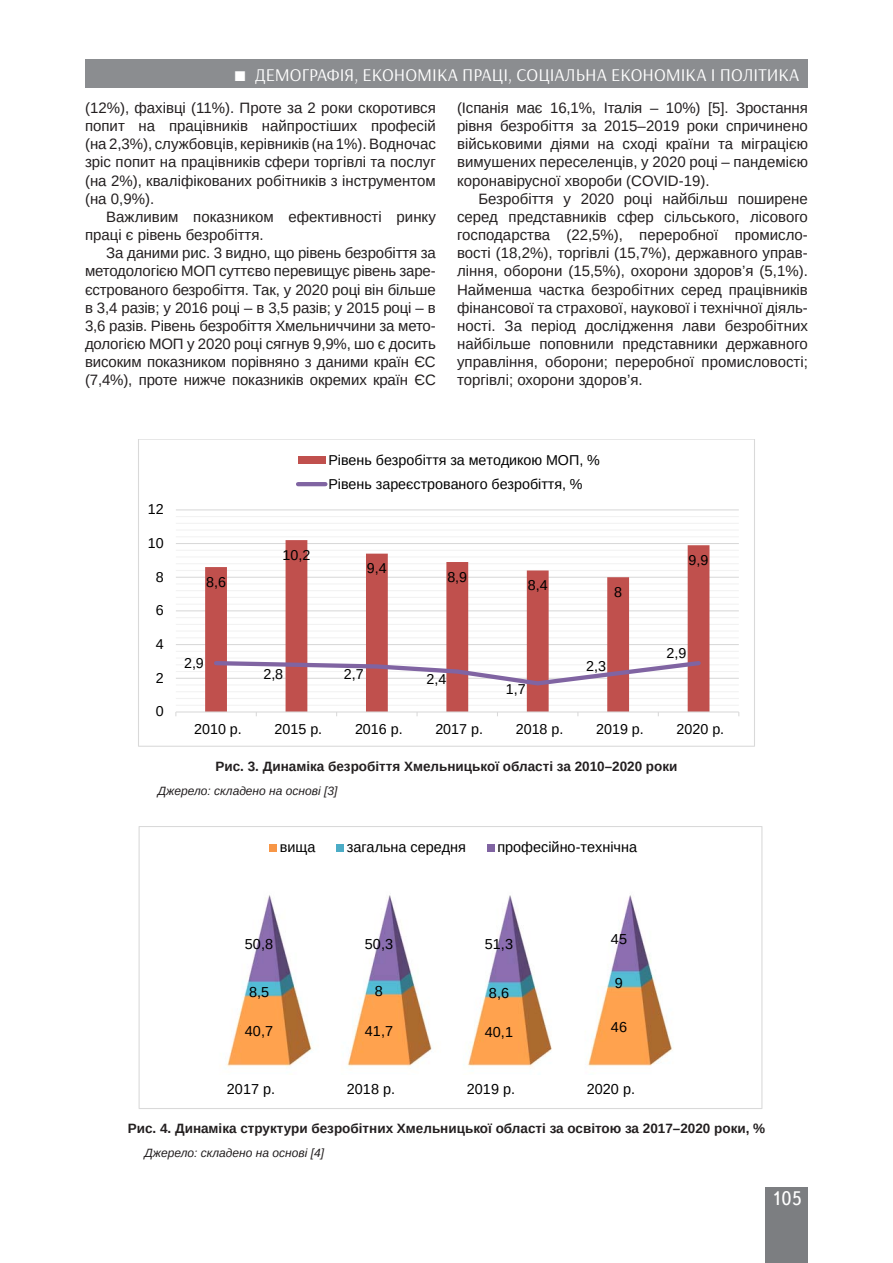
<style>
.page{position:relative;width:893px;height:1263px;background:#fff}
.page>*{position:absolute;margin:0;border:0;box-sizing:border-box;transform-origin:0 0}
.t1{font:19.5px "Ukrainian Text";color:#fff}
.t2{font:18px "Arsenal";color:#fff}
.Текст_основной_G{font:15px/18.1px "Arimo";color:#231f20;text-align:justify}
.t3{font:14.4px "Arimo";color:#000}
.t4{font:14.25px/24.5px "Arimo";color:#000}
.Рисунок{font:700 13.5px "Arimo";color:#231f20}
.Джерело{font:italic 12px "Arimo";color:#231f20}
</style>
<div class="page">
<div style="left:765px;top:1187px;width:43px;height:76px;background:#7c7e81"></div>
<div style="left:85px;top:60px;width:723px;height:28px;background:#8b8d90"></div>
<hr style="left:176px;top:705px;width:563px;height:1px;background:#f2f2f2">
<hr style="left:176px;top:698px;width:563px;height:1px;background:#f2f2f2">
<hr style="left:176px;top:691px;width:563px;height:1px;background:#f2f2f2">
<hr style="left:176px;top:684px;width:563px;height:1px;background:#f2f2f2">
<hr style="left:176px;top:671px;width:563px;height:1px;background:#f2f2f2">
<hr style="left:176px;top:664px;width:563px;height:1px;background:#f2f2f2">
<hr style="left:176px;top:657px;width:563px;height:1px;background:#f2f2f2">
<hr style="left:176px;top:651px;width:563px;height:1px;background:#f2f2f2">
<hr style="left:176px;top:637px;width:563px;height:1px;background:#f2f2f2">
<hr style="left:176px;top:630px;width:563px;height:2px;background:#f2f2f2">
<hr style="left:176px;top:624px;width:563px;height:1px;background:#f2f2f2">
<hr style="left:176px;top:617px;width:563px;height:1px;background:#f2f2f2">
<hr style="left:176px;top:604px;width:563px;height:1px;background:#f2f2f2">
<hr style="left:176px;top:597px;width:563px;height:1px;background:#f2f2f2">
<hr style="left:176px;top:590px;width:563px;height:1px;background:#f2f2f2">
<hr style="left:176px;top:583px;width:563px;height:1px;background:#f2f2f2">
<hr style="left:176px;top:570px;width:563px;height:1px;background:#f2f2f2">
<hr style="left:176px;top:563px;width:563px;height:1px;background:#f2f2f2">
<hr style="left:176px;top:556px;width:563px;height:1px;background:#f2f2f2">
<hr style="left:176px;top:550px;width:563px;height:1px;background:#f2f2f2">
<hr style="left:176px;top:536px;width:563px;height:1px;background:#f2f2f2">
<hr style="left:176px;top:529px;width:563px;height:1px;background:#f2f2f2">
<hr style="left:176px;top:523px;width:563px;height:1px;background:#f2f2f2">
<hr style="left:176px;top:516px;width:563px;height:1px;background:#f2f2f2">
<hr style="left:176px;top:678px;width:563px;height:1px;background:#d9d9d9">
<hr style="left:176px;top:644px;width:563px;height:1px;background:#d9d9d9">
<hr style="left:176px;top:610px;width:563px;height:1px;background:#d9d9d9">
<hr style="left:176px;top:577px;width:563px;height:1px;background:#d9d9d9">
<hr style="left:176px;top:543px;width:563px;height:1px;background:#d9d9d9">
<hr style="left:176px;top:509px;width:563px;height:1px;background:#d9d9d9">
<svg style="left:205px;top:540px;width:504px;height:171px"></svg>
<hr style="left:176px;top:711px;width:563px;height:1px;background:#d9d9d9">
<svg style="left:212px;top:658px;width:491px;height:30px"></svg>
<div style="left:298px;top:456px;width:27px;height:7px;background:#c0504d"></div>
<hr style="left:298px;top:482px;width:27px;height:4px;background:#8064a2">
<img style="left:226px;top:895px;width:447px;height:172px">
<div style="left:269px;top:844px;width:8px;height:7px;background:#f79646"></div>
<div style="left:336px;top:844px;width:8px;height:7px;background:#4bacc6"></div>
<div style="left:487px;top:844px;width:7px;height:7px;background:#8064a2"></div>
<div style="left:139px;top:826px;width:623px;height:283px;border:1px solid #d9d9d9"></div>
<p class="t2" style="left:255px;top:64px;width:546px">ДЕМОГРАФІЯ, ЕКОНОМІКА ПРАЦІ, СОЦІАЛЬНА ЕКОНОМІКА І ПОЛІТИКА</p>
<p class="Текст_основной_G" style="left:85px;top:99px;width:352px">(12%), фахівці (11%). Проте за 2 роки скоротився попит на працівників найпростіших професій (на 2,3%), службовців, керівників (на 1%). Водночас зріс попит на працівників сфери торгівлі та послуг (на 2%), кваліфікованих робітників з інструментом (на 0,9%).</p>
<p class="Текст_основной_G" style="left:85px;top:208px;width:352px;text-indent:21px">Важливим показником ефективності ринку праці є рівень безробіття.</p>
<p class="Текст_основной_G" style="left:85px;top:244px;width:352px;text-indent:21px">За даними рис. 3 видно, що рівень безробіття за методологією МОП суттєво перевищує рівень заре&shy;єстрованого безробіття. Так, у 2020 році він більше в 3,4 разів; у 2016 році – в 3,5 разів; у 2015 році – в 3,6 разів. Рівень безробіття Хмельниччини за мето&shy;дологією МОП у 2020 році сягнув 9,9%, шо є досить високим показником порівняно з даними країн ЄС (7,4%), проте нижче показників окремих країн ЄС</p>
<p class="Текст_основной_G" style="left:457px;top:99px;width:352px">(Іспанія має 16,1%, Італія – 10%) [5]. Зростання рівня безробіття за 2015–2019 роки спричинено військовими діями на сході країни та міграцією вимушених переселенців, у 2020 році – пандемією коронавірусної хвороби (COVID-19).</p>
<p class="Текст_основной_G" style="left:457px;top:190px;width:352px;text-indent:21px">Безробіття у 2020 році найбільш поширене серед представників сфер сільського, лісового господарства (22,5%), переробної промисло&shy;вості (18,2%), торгівлі (15,7%), державного управ&shy;ління, оборони (15,5%), охорони здоров’я (5,1%).<br>Найменша частка безробітних серед працівників фінансової та страхової, наукової і технічної діяль&shy;ності. За період дослідження лави безробітних найбільше поповнили представники державного управління, оборони; переробної промисловості; торгівлі; охорони здоров’я.</p>
<p class="t4" style="left:148px;top:497px;width:17px">12</p>
<p class="t4" style="left:148px;top:531px;width:17px">10</p>
<p class="t4" style="left:156px;top:565px;width:9px">8</p>
<p class="t4" style="left:156px;top:598px;width:9px">6</p>
<p class="t4" style="left:156px;top:632px;width:9px">4</p>
<p class="t4" style="left:156px;top:666px;width:9px">2</p>
<p class="t4" style="left:156px;top:699px;width:9px">0</p>
<p class="t4" style="left:206px;top:570px;width:21px">8,6</p>
<p class="t4" style="left:184px;top:651px;width:21px">2,9</p>
<p class="t4" style="left:328px;top:448px;width:273px">Р³вень безроб³ття за методикою МОП, %<br>Р³вень зареºстрованого безроб³ття, %</p>
<p class="t4" style="left:283px;top:543px;width:29px">10,2</p>
<p class="t4" style="left:367px;top:556px;width:21px">9,4</p>
<p class="t4" style="left:447px;top:565px;width:21px">8,9</p>
<p class="t4" style="left:528px;top:573px;width:21px">8,4</p>
<p class="t4" style="left:614px;top:580px;width:9px">8</p>
<p class="t4" style="left:263px;top:662px;width:21px">2,8</p>
<p class="t4" style="left:344px;top:662px;width:21px">2,7</p>
<p class="t4" style="left:426px;top:667px;width:21px">2,4</p>
<p class="t4" style="left:506px;top:677px;width:21px">1,7</p>
<p class="t4" style="left:586px;top:654px;width:21px">2,3</p>
<p class="t4" style="left:689px;top:548px;width:21px">9,9</p>
<p class="t4" style="left:667px;top:641px;width:21px">2,9</p>
<p class="t4" style="left:194px;top:717px;width:49px">2010 р.</p>
<p class="t4" style="left:275px;top:717px;width:49px">2015 р.</p>
<p class="t4" style="left:355px;top:717px;width:49px">2016 р.</p>
<p class="t4" style="left:435px;top:717px;width:49px">2017 р.</p>
<p class="t4" style="left:516px;top:717px;width:49px">2018 р.</p>
<p class="t4" style="left:596px;top:717px;width:49px">2019 р.</p>
<p class="t4" style="left:677px;top:717px;width:49px">2020 р.</p>
<p class="Рисунок" style="left:215px;top:757px;width:464px">Рис. 3. Динаміка безробіття Хмельницької області за 2010–2020 роки</p>
<p class="Джерело" style="left:158px;top:783px;width:181px">Джерело: складено на основі [3]</p>
<p class="t3" style="left:280px;top:839px;width:37px">вища</p>
<p class="t3" style="left:347px;top:839px;width:121px">загальна середня</p>
<p class="t3" style="left:497px;top:839px;width:141px">профес³йно-техн³чна</p>
<p class="t3" style="left:245px;top:936px;width:30px">50,8</p>
<p class="t3" style="left:365px;top:935px;width:30px">50,3</p>
<p class="t3" style="left:485px;top:936px;width:30px">51,3</p>
<p class="t3" style="left:611px;top:931px;width:18px">45</p>
<p class="t3" style="left:249px;top:984px;width:22px">8,5</p>
<p class="t3" style="left:375px;top:982px;width:10px">8</p>
<p class="t3" style="left:489px;top:985px;width:22px">8,6</p>
<p class="t3" style="left:615px;top:975px;width:10px">9</p>
<p class="t3" style="left:245px;top:1023px;width:30px">40,7</p>
<p class="t3" style="left:365px;top:1022px;width:30px">41,7</p>
<p class="t3" style="left:485px;top:1024px;width:30px">40,1</p>
<p class="t3" style="left:611px;top:1019px;width:18px">46</p>
<p class="t3" style="left:227px;top:1081px;width:50px">2017 р.</p>
<p class="t3" style="left:347px;top:1081px;width:50px">2018 р.</p>
<p class="t3" style="left:467px;top:1081px;width:50px">2019 р.</p>
<p class="t3" style="left:587px;top:1081px;width:50px">2020 р.</p>
<p class="Рисунок" style="left:128px;top:1119px;width:639px">Рис. 4. Динаміка структури безробітних Хмельницької області за освітою за 2017–2020 роки, %</p>
<p class="Джерело" style="left:144px;top:1144px;width:181px">Джерело: складено на основі [4]</p>
<h1 class="t1" style="left:771px;top:1188px;width:32px">105</h1>
</div>
